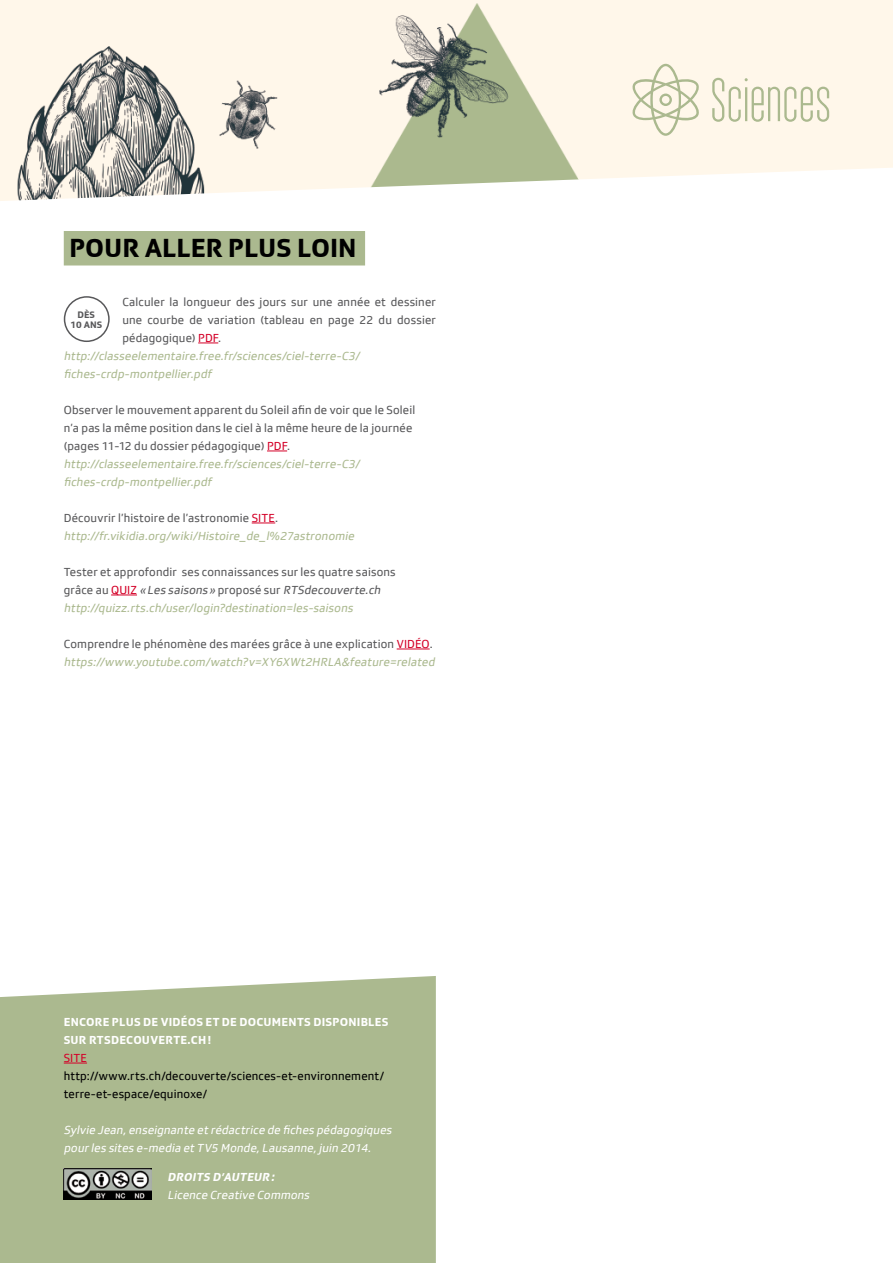
<style>
.page{position:relative;width:893px;height:1263px;background:#fff}
.page>*{position:absolute;margin:0;border:0;box-sizing:border-box;transform-origin:0 0}
.Fiche_-_Rubriques{font:700 27px "SRGSSR Type";color:#000}
.Texte_courant{font:12px/18px "SRGSSR Type";letter-spacing:.015em;color:#58585a;text-align:justify}
.Texte_courant-2{font:italic 12px/18px "SRGSSR Type";color:#abb98f}
.Texte_courant-3{font:italic 12px "SRGSSR Type";color:#fff}
.Texte_courant-4{font:12px "SRGSSR Type";letter-spacing:.015em;color:#000}
.Texte_courant-5{font:700 12px "SRGSSR Type";letter-spacing:.02em;color:#fff}
.Texte_courant-6{font:italic 12px "SRGSSR Type";color:#58585a}
.Texte_courant-7{font:italic 700 12px "SRGSSR Type";color:#fff}
.Texte_courant-8{font:12px "SRGSSR Type";color:#d40028}
.t1{font:700 9.75px "SRGSSR Type";color:#58585a}
.s1{color:#d40028}
.s2{font-style:normal}
.s3{font-style:normal;color:#d40028}
</style>
<div class="page">
<div style="left:0;top:976px;width:436px;height:287px;background:#abb98f"></div>
<img style="left:0;top:0;width:893px;height:201px">
<svg style="left:631px;top:64px;width:69px;height:72px"></svg>
<svg style="left:712px;top:78px;width:117px;height:44px"></svg>
<svg style="left:198px;top:343px;width:20px;height:1px"></svg>
<svg style="left:267px;top:451px;width:20px;height:1px"></svg>
<svg style="left:252px;top:523px;width:23px;height:1px"></svg>
<svg style="left:111px;top:595px;width:26px;height:1px"></svg>
<hr style="left:397px;top:649px;width:33px;height:1px;background:#d40028">
<div style="left:64px;top:231px;width:301px;height:34px;background:#abb98f"></div>
<img style="left:64px;top:1168px;width:87px;height:31px">
<svg style="left:64px;top:1063px;width:23px;height:1px"></svg>
<div style="left:64px;top:296px;width:46px;height:46px;border:2px solid #58585a;border-radius:50%"></div>
<p class="Fiche_-_Rubriques" style="left:69px;top:232px;width:289px">POUR ALLER PLUS LOIN</p>
<p class="Texte_courant" style="left:122px;top:293px;width:315px">Calculer la longueur des jours sur une année et dessiner une courbe de variation (tableau en page 22 du dossier pédagogique) <span class="s1">PDF</span>.</p>
<p class="Texte_courant-2" style="left:64px;top:347px;width:300px">http://classeelementaire.free.fr/sciences/ciel-terre-C3/ fiches-crdp-montpellier.pdf</p>
<p class="Texte_courant" style="left:64px;top:401px;width:353px">Observer le mouvement apparent du Soleil afin de voir que le Soleil</p>
<p class="Texte_courant" style="left:64px;top:419px;width:350px">n’a pas la même position dans le ciel à la même heure de la journée</p>
<p class="Texte_courant" style="left:64px;top:437px;width:228px">(pages 11-12 du dossier pédagogique) <span class="s1">PDF</span>.</p>
<p class="Texte_courant-2" style="left:64px;top:455px;width:300px">http://classeelementaire.free.fr/sciences/ciel-terre-C3/ fiches-crdp-montpellier.pdf</p>
<p class="Texte_courant" style="left:64px;top:509px;width:216px">Découvrir l’histoire de l’astronomie <span class="s1">SITE</span>.</p>
<p class="Texte_courant-2" style="left:64px;top:527px;width:294px">http://fr.vikidia.org/wiki/Histoire_de_l%27astronomie</p>
<p class="Texte_courant" style="left:64px;top:563px;width:333px">Tester et approfondir ses connaissances sur les quatre saisons</p>
<p class="Texte_courant-6" style="left:64px;top:583px;width:321px"><span class="s2">g râ c e a u</span> <span class="s3">Q U I Z</span> «Les saisons» <span class="s2">p ro p o s é s u r</span> RTSdecouverte.ch</p>
<p class="Texte_courant-2" style="left:64px;top:599px;width:293px">http://quizz.rts.ch/user/login?destination=les-saisons</p>
<p class="Texte_courant" style="left:64px;top:635px;width:370px">Comprendre le phénomène des marées grâce à une explication <span class="s1">VIDÉO</span>.</p>
<p class="Texte_courant-2" style="left:64px;top:653px;width:375px">https://www.youtube.com/watch?v=XY6XWt2HRLA&amp;feature=related</p>
<p class="t1" style="left:78px;top:309px;width:19px">DÈS</p>
<p class="t1" style="left:70px;top:318px;width:33px">10 ANS</p>
<p class="Texte_courant-5" style="left:64px;top:1015px;width:326px">ENCORE PLUS DE VIDÉOS ET DE DOCUMENTS DISPONIBLES</p>
<p class="Texte_courant-5" style="left:64px;top:1033px;width:149px">SUR RTSDECOUVERTE.CH!</p>
<p class="Texte_courant-8" style="left:64px;top:1051px;width:25px">SITE</p>
<p class="Texte_courant-4" style="left:64px;top:1069px;width:322px">http://www.rts.ch/decouverte/sciences-et-environnement/</p>
<p class="Texte_courant-4" style="left:64px;top:1087px;width:145px">terre-et-espace/equinoxe/</p>
<p class="Texte_courant-3" style="left:64px;top:1123px;width:332px">Sylvie Jean,enseignante et rédactrice de fiches pédagogiques</p>
<p class="Texte_courant-3" style="left:64px;top:1141px;width:311px">pourles sites e-media et TV5 Monde,Lausanne,juin 2014.</p>
<p class="Texte_courant-7" style="left:168px;top:1170px;width:111px">DROITS D’AUTEUR:</p>
<p class="Texte_courant-3" style="left:168px;top:1188px;width:146px">Licence Creative Commons</p>
</div>
